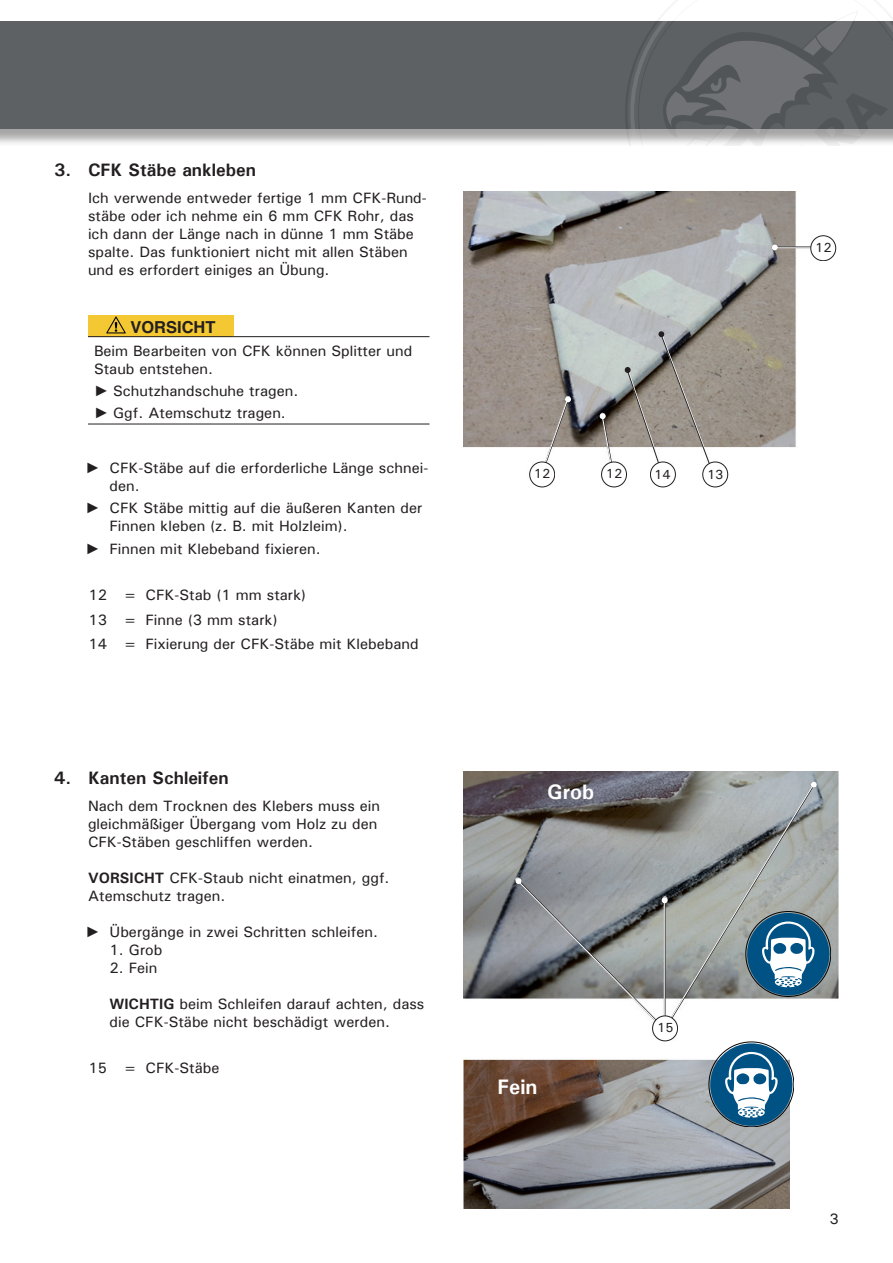
<style>
.page{position:relative;width:893px;height:1263px;background:#fff}
.page>*{position:absolute;margin:0;border:0;box-sizing:border-box;transform-origin:0 0}
.t1{font:700 21px "Univers";color:#fff}
.t2{font:700 18px "Univers";color:#231f20}
.t3{font:700 16.5px "Helvetica";color:#231f20}
.t4{font:15px/18px "Univers";color:#231f20}
.t5{font:13.2px "Univers";color:#231f20}
.s1{font-family:"Arial"}
.s2{font-weight:700}
</style>
<div class="page">
<div style="left:0;top:24px;width:893px;height:123px;background:#231f20;opacity:.4"></div>
<div style="left:0;top:21px;width:893px;height:108px;background:#5e6164"></div>
<svg style="left:625px;top:21px;width:268px;height:126px"></svg>
<div style="left:88px;top:315px;width:146px;height:22px;background:#f3c832"></div>
<hr style="left:88px;top:336px;width:146px;height:1px;background:#231f20">
<hr style="left:234px;top:336px;width:195px;height:1px;background:#231f20">
<hr style="left:88px;top:424px;width:146px;height:1px;background:#231f20">
<hr style="left:234px;top:424px;width:195px;height:1px;background:#231f20">
<svg style="left:106px;top:316px;width:20px;height:17px"></svg>
<img style="left:463px;top:1059px;width:326px;height:150px">
<img style="left:463px;top:772px;width:376px;height:271px">
<div style="left:653px;top:1016px;width:24px;height:25px;background:#fff;border-radius:50%"></div>
<div style="left:652px;top:1016px;width:26px;height:25px;border:1px solid #231f20;border-radius:50%"></div>
<img style="left:463px;top:192px;width:374px;height:296px">
<hr style="left:775px;top:247px;width:46px;height:1px;background:#fff">
<svg style="left:772px;top:244px;width:6px;height:6px"></svg>
<div style="left:811px;top:236px;width:25px;height:25px;background:#fff;border-radius:50%"></div>
<div style="left:810px;top:235px;width:26px;height:26px;border:1px solid #231f20;border-radius:50%"></div>
<svg style="left:541px;top:396px;width:30px;height:75px"></svg>
<svg style="left:625px;top:331px;width:88px;height:139px;background:#a4a09a"></svg>
<svg style="left:600px;top:413px;width:14px;height:60px"></svg>
<div style="left:703px;top:462px;width:25px;height:25px;background:#fff;border-radius:50%"></div>
<div style="left:702px;top:462px;width:26px;height:25px;border:1px solid #231f20;border-radius:50%"></div>
<div style="left:650px;top:462px;width:25px;height:25px;background:#fff;border-radius:50%"></div>
<div style="left:650px;top:462px;width:26px;height:25px;border:1px solid #231f20;border-radius:50%"></div>
<div style="left:602px;top:462px;width:24px;height:25px;background:#fff;border-radius:50%"></div>
<div style="left:601px;top:462px;width:26px;height:25px;border:1px solid #231f20;border-radius:50%"></div>
<div style="left:530px;top:462px;width:25px;height:25px;background:#fff;border-radius:50%"></div>
<div style="left:529px;top:462px;width:26px;height:25px;border:1px solid #231f20;border-radius:50%"></div>
<svg style="left:516px;top:782px;width:315px;height:248px;background:#949b9d"></svg>
<svg style="left:709px;top:1043px;width:85px;height:84px"></svg>
<p class="t2" style="left:54px;top:158px;width:204px">3. CFK Stäbe ankleben</p>
<p class="t4" style="left:88px;top:188px;width:340px">Ich verwende entweder fertige 1 mm CFK-Rund&shy;stäbe oder ich nehme ein 6 mm CFK Rohr, das ich dann der Länge nach in dünne 1 mm Stäbe spalte. Das funktioniert nicht mit allen Stäben und es erfordert einiges an Übung.</p>
<p class="t3" style="left:130px;top:318px;width:87px">VORSICHT</p>
<p class="t4" style="left:94px;top:341px;width:320px">Beim Bearbeiten von CFK können Splitter und<br>Staub entstehen.</p>
<p class="t4" style="left:94px;top:379px;width:206px;line-height:22.2px"><span class="s1">►</span> Schutzhandschuhe tragen. <span class="s1">►</span> Ggf. Atemschutz tragen.</p>
<p class="t4" style="left:109px;top:459px;width:320px;text-indent:-24px"><span class="s1">►</span> CFK-Stäbe auf die erforderliche Länge schnei&shy;den.</p>
<p class="t4" style="left:109px;top:499px;width:314px;text-indent:-24px"><span class="s1">►</span> CFK Stäbe mittig auf die äußeren Kanten der<br>Finnen kleben (z. B. mit Holzleim).</p>
<p class="t4" style="left:85px;top:539px;width:237px"><span class="s1">►</span> Finnen mit Klebeband fixieren.</p>
<p class="t4" style="left:88px;top:583px;width:332px;line-height:24.3px">12 = CFK-Stab (1 mm stark)<br>13 = Finne (3 mm stark)<br>14 = Fixierung der CFK-Stäbe mit Klebeband</p>
<p class="t2" style="left:54px;top:767px;width:176px">4. Kanten Schleifen</p>
<p class="t4" style="left:88px;top:796px;width:294px">Nach dem Trocknen des Klebers muss ein gleichmäßiger Übergang vom Holz zu den<br>CFK-Stäben geschliffen werden.</p>
<p class="t4" style="left:88px;top:868px;width:303px"><span class="s2">VORSICHT</span> CFK-Staub nicht einatmen, ggf.<br>Atemschutz tragen.</p>
<p class="t4" style="left:85px;top:922px;width:294px"><span class="s1">►</span> Übergänge in zwei Schritten schleifen.</p>
<p class="t4" style="left:109px;top:940px;width:55px">1. Grob</p>
<p class="t4" style="left:109px;top:958px;width:50px">2. Fein</p>
<p class="t4" style="left:109px;top:994px;width:316px"><span class="s2">WICHTIG</span> beim Schleifen darauf achten, dass die CFK-Stäbe nicht beschädigt werden.</p>
<p class="t4" style="left:88px;top:1059px;width:132px">15 = CFK-Stäbe</p>
<p class="t5" style="left:534px;top:465px;width:18px">12</p>
<p class="t5" style="left:606px;top:465px;width:18px">12</p>
<p class="t5" style="left:654px;top:466px;width:18px">14</p>
<p class="t5" style="left:707px;top:466px;width:18px">13</p>
<h1 class="t1" style="left:547px;top:778px;width:48px">Grob</h1>
<h1 class="t1" style="left:497px;top:1073px;width:41px">Fein</h1>
<p class="t5" style="left:657px;top:1019px;width:18px">15</p>
<p class="t5" style="left:815px;top:239px;width:18px">12</p>
<p class="t4" style="left:829px;top:1210px;width:11px">3</p>
</div>
